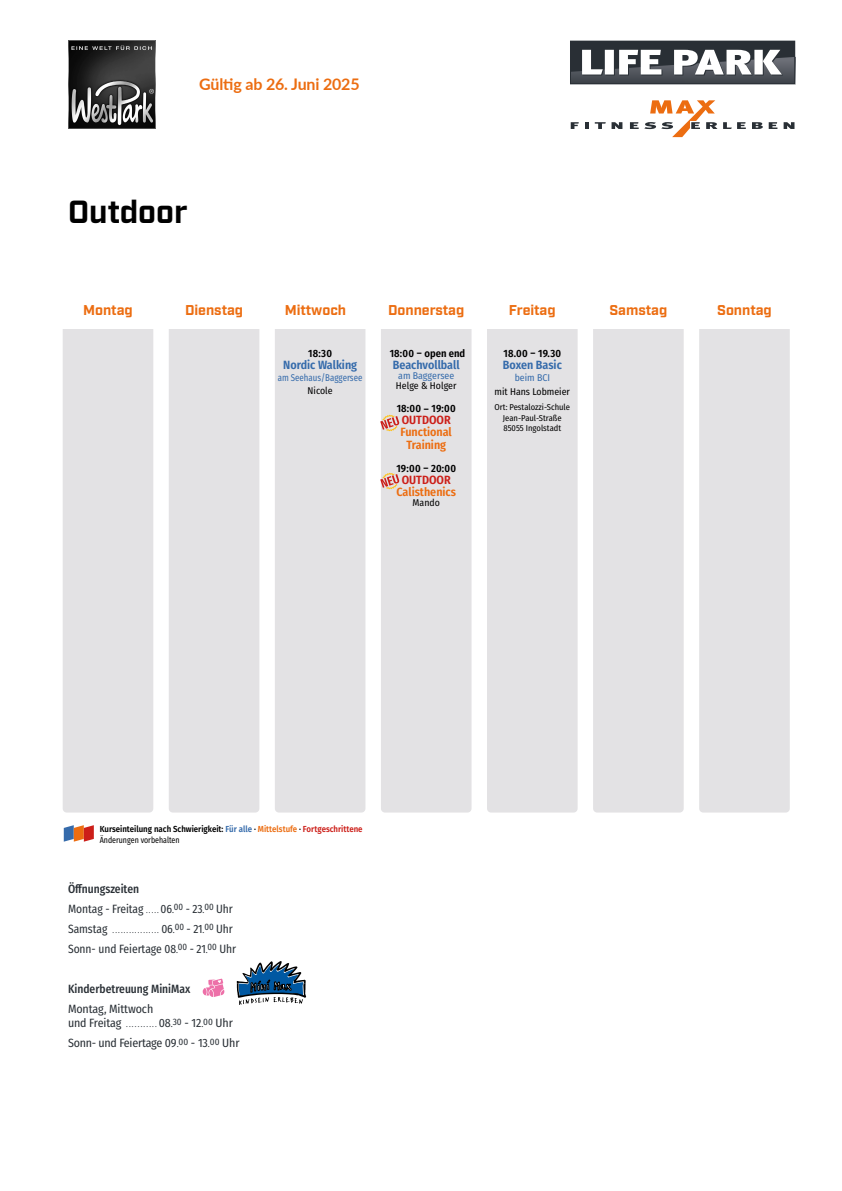
<style>
.page{position:relative;width:842px;height:1191px;background:#fff}
.page>*{position:absolute;margin:0;border:0;box-sizing:border-box;transform-origin:0 0}
.t1{font:700 32px "Industry";color:#000}
.t2{font:700 16px "Lato";letter-spacing:-.01em;color:#ec6d11}
.t3{font:700 14.2px "Industry";color:#ec6d11}
.t4{font:12px "Fira Sans Condensed";letter-spacing:-.01em;color:#292f35}
.t5{font:12px "Fira Sans Condensed";letter-spacing:-.01em;color:#292f35;scale:.96 1}
.t6{font:500 12px "Fira Sans Condensed";color:#292f35;scale:.96 1}
.t7{font:600 11.9px/12.1px "Fira Sans Condensed";color:#ec6d11;text-align:center}
.t8{font:600 11.9px "Fira Sans Condensed";color:#356bab}
.t9{font:600 10.5px "Fira Sans Condensed";letter-spacing:.02em;color:#000}
.t10{font:600 10.5px "Fira Sans Condensed";color:#000}
.t11{font:9.8px/10.5px "Fira Sans Condensed";color:#000}
.t12{font:9.8px/12.8px "Fira Sans Condensed";color:#356bab;text-align:center;scale:.9 1}
.t13{font:600 8.8px "Fira Sans";color:#000;scale:.9 1}
.t14{font:8.8px "Fira Sans Condensed";color:#000;scale:.9 1}
.t15{font:8.5px/10.5px "Fira Sans Condensed";color:#000;text-align:center}
.t16{font:8px "Fira Sans Condensed";color:#292f35;scale:.96 1}
.s1{color:#000}
.s2{color:#356bab}
.s3{color:#cc1f19}
.s4{color:#ec6d11}
.s5{font-size:8px}
.s6{font-size:9.3px}
.s7{font-size:12px}
</style>
<div class="page">
<div style="left:570px;top:41px;width:225px;height:43px;background:#292f35"></div>
<svg style="left:571px;top:50px;width:224px;height:33px"></svg>
<svg style="left:585px;top:122px;width:4px;height:7px"></svg>
<svg style="left:595px;top:122px;width:27px;height:7px"></svg>
<svg style="left:630px;top:100px;width:87px;height:37px"></svg>
<svg style="left:723px;top:122px;width:23px;height:7px"></svg>
<svg style="left:752px;top:122px;width:11px;height:7px"></svg>
<svg style="left:769px;top:122px;width:8px;height:7px"></svg>
<svg style="left:784px;top:122px;width:10px;height:7px"></svg>
<svg style="left:571px;top:122px;width:8px;height:7px"></svg>
<img style="left:68px;top:40px;width:88px;height:88px">
<div style="left:169px;top:329px;width:90px;height:483px;background:#e3e2e4"></div>
<div style="left:381px;top:329px;width:90px;height:483px;background:#e3e2e4"></div>
<div style="left:275px;top:329px;width:90px;height:483px;background:#e3e2e4"></div>
<div style="left:63px;top:329px;width:90px;height:483px;background:#e3e2e4"></div>
<div style="left:487px;top:329px;width:91px;height:483px;background:#e3e2e4"></div>
<div style="left:593px;top:329px;width:91px;height:483px;background:#e3e2e4"></div>
<div style="left:699px;top:329px;width:91px;height:483px;background:#e3e2e4"></div>
<svg style="left:380px;top:414px;width:19px;height:18px"></svg>
<svg style="left:380px;top:472px;width:19px;height:18px"></svg>
<svg style="left:202px;top:978px;width:23px;height:19px"></svg>
<svg style="left:237px;top:961px;width:69px;height:44px"></svg>
<svg style="left:64px;top:825px;width:30px;height:17px"></svg>
<p class="t2" style="left:199px;top:73px;width:162px">Gültig ab 26. Juni 2025</p>
<p class="t1" style="left:68px;top:193px;width:121px">Outdoor</p>
<p class="t3" style="left:83px;top:302px;width:51px">Montag</p>
<p class="t3" style="left:185px;top:302px;width:60px">Dienstag</p>
<p class="t3" style="left:285px;top:302px;width:63px">Mittwoch</p>
<p class="t3" style="left:388px;top:302px;width:78px">Donnerstag</p>
<p class="t3" style="left:509px;top:302px;width:48px">Freitag</p>
<p class="t3" style="left:609px;top:302px;width:59px">Samstag</p>
<p class="t3" style="left:717px;top:302px;width:56px">Sonntag</p>
<p class="t9" style="left:308px;top:344px;width:25px">18:30</p>
<p class="t8" style="left:283px;top:355px;width:75px">Nordic Walking</p>
<p class="t12" style="left:278px;top:371px;width:95px">am Seehaus/Baggersee<br><span class="s1">Nicole</span></p>
<p class="t10" style="left:390px;top:345px;width:77px">18:00 – open end</p>
<p class="t8" style="left:393px;top:355px;width:68px">Beachvollball</p>
<p class="t11" style="left:396px;top:370px;width:62px"><span class="s2">am Baggersee<br></span>Helge &amp; Holger</p>
<p class="t9" style="left:397px;top:400px;width:61px">18:00 – 19:00</p>
<p class="t7" style="left:401px;top:413px;width:53px"><span class="s3">OUTDOOR<br></span>Functional<br>Training</p>
<p class="t9" style="left:396px;top:459px;width:61px">19:00 – 20:00</p>
<p class="t7" style="left:396px;top:473px;width:61px"><span class="s3">OUTDOOR<br></span>Calisthenics</p>
<p class="t11" style="left:413px;top:497px;width:29px">Mando</p>
<p class="t9" style="left:503px;top:345px;width:59px">18.00 – 19.30</p>
<p class="t8" style="left:503px;top:355px;width:61px">Boxen Basic</p>
<p class="t11" style="left:495px;top:370px;width:77px;line-height:14.2px;text-align:center"><span class="s2">beim BCI<br></span>mit Hans Lobmeier</p>
<p class="t15" style="left:495px;top:401px;width:77px">Ort: Pestalozzi-Schule<br>Jean-Paul-Straße<br>85055 Ingolstadt</p>
<p class="t13" style="left:100px;top:822px;width:294px">Kurseinteilung nach Schwierigkeit: <span class="s2">Für alle</span> · <span class="s4">Mittelstufe</span> · <span class="s3">Fortgeschrittene</span></p>
<p class="t14" style="left:100px;top:833px;width:90px">Änderungen vorbehalten</p>
<p class="t6" style="left:68px;top:879px;width:76px">Öffnungszeiten</p>
<p class="t5" style="left:68px;top:899px;width:173px">Montag - Freitag <span class="s5">. . . . .</span> 06<span class="s6">.</span><sup>00</sup> - 23<span class="s6">.</span><sup>00</sup> Uhr</p>
<p class="t16" style="left:68px;top:924px;width:173px"><span class="s7">Samstag</span> ................. <span class="s7">06</span><span class="s6">.</span><sup>00</sup> <span class="s7">- 21</span><span class="s6">.</span><sup>00</sup> <span class="s7">Uhr</span></p>
<p class="t5" style="left:68px;top:939px;width:177px">Sonn- und Feiertage 08<span class="s6">.</span><sup>00</sup> - 21<span class="s6">.</span><sup>00</sup> Uhr</p>
<p class="t6" style="left:68px;top:979px;width:129px">Kinderbetreuung MiniMax</p>
<p class="t4" style="left:68px;top:999px;width:87px">Montag, Mittwoch</p>
<p class="t4" style="left:68px;top:1014px;width:166px">und Freitag <span class="s5">. . . . . . . . . . .</span> 08<span class="s6">.</span><sup>30</sup> - 12<span class="s6">.</span><sup>00</sup> Uhr</p>
<p class="t4" style="left:68px;top:1034px;width:173px">Sonn- und Feiertage 09<span class="s6">.</span><sup>00</sup> - 13<span class="s6">.</span><sup>00</sup> Uhr</p>
</div>
